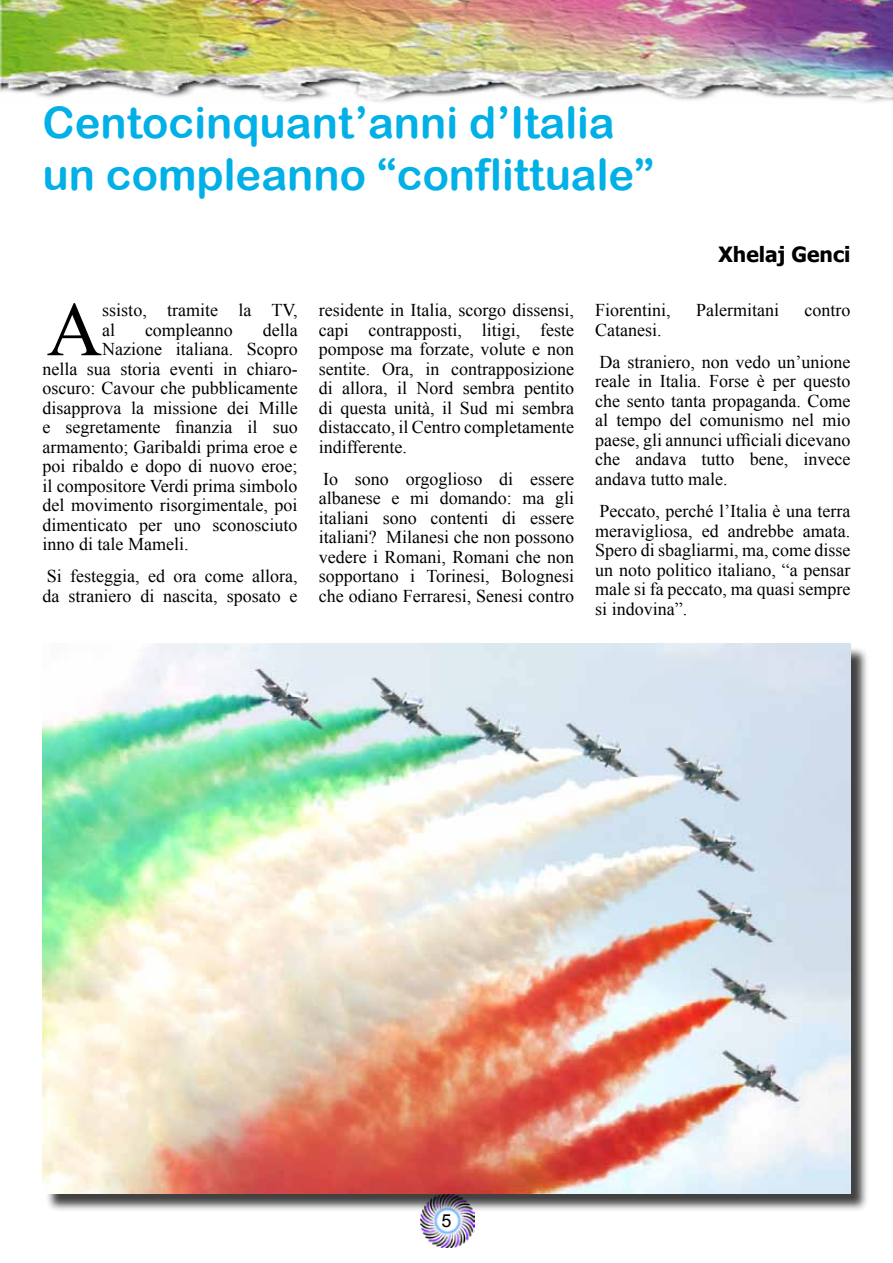
<style>
.page{position:relative;width:893px;height:1263px;background:#fff}
.page>*{position:absolute;margin:0;border:0;box-sizing:border-box;transform-origin:0 0}
.t1{font:76.95px "Times New Roman";color:#000}
.t2{font:43.5px/52.2px "Arial Rounded MT Bold";color:#00b0e6}
.t3{font:700 21px "Tahoma";color:#000}
.t4{font:18px/19.5px "Times New Roman";color:#000;text-align:justify}
.t5{font:18px "Arial";color:#000}
</style>
<div class="page">
<img style="left:421px;top:1212px;width:53px;height:35px">
<img style="left:0;top:0;width:893px;height:102px">
<div style="left:45px;top:646px;width:824px;height:566px;background:#000;opacity:.75"></div>
<img style="left:43px;top:643px;width:807px;height:550px">
<h2 class="t2" style="left:43px;top:96px;width:613px">Centocinquant’anni d’Italia un compleanno “conflittuale”</h2>
<p class="t3" style="left:718px;top:240px;width:133px">Xhelaj Genci</p>
<h1 class="t1" style="left:47px;top:278px;width:57px">A</h1>
<p class="t4" style="left:102px;top:300px;width:197px">ssisto, tramite la TV, al</p>
<p class="t4" style="left:145px;top:320px;width:89px">compleanno</p>
<p class="t4" style="left:263px;top:320px;width:36px">della</p>
<p class="t4" style="left:102px;top:339px;width:197px">Nazione italiana. Scopro</p>
<p class="t4" style="left:43px;top:359px;width:257px">nella sua storia eventi in chiaro-</p>
<p class="t4" style="left:43px;top:378px;width:257px">oscuro: Cavour che pubblicamente</p>
<p class="t4" style="left:43px;top:398px;width:257px">disapprova la missione dei Mille</p>
<p class="t4" style="left:43px;top:417px;width:257px">e segretamente finanzia il suo</p>
<p class="t4" style="left:43px;top:437px;width:257px">armamento; Garibaldi prima eroe e</p>
<p class="t4" style="left:43px;top:456px;width:257px">poi ribaldo e dopo di nuovo eroe;</p>
<p class="t4" style="left:43px;top:476px;width:257px">il compositore Verdi prima simbolo</p>
<p class="t4" style="left:43px;top:495px;width:257px">del movimento risorgimentale, poi</p>
<p class="t4" style="left:43px;top:515px;width:257px">dimenticato per uno sconosciuto</p>
<p class="t4" style="left:43px;top:534px;width:147px">inno di tale Mameli.</p>
<p class="t4" style="left:43px;top:566px;width:257px">Si festeggia, ed ora come allora, da straniero di nascita, sposato e</p>
<p class="t4" style="left:319px;top:300px;width:257px">residente in Italia, scorgo dissensi, capi contrapposti, litigi, feste pompose ma forzate, volute e non sentite. Ora, in contrapposizione di allora, il Nord sembra pentito di questa unità, il Sud mi sembra distaccato, il Centro completamente indifferente.</p>
<p class="t4" style="left:319px;top:469px;width:257px">Io sono orgoglioso di essere albanese e mi domando: ma gli italiani sono contenti di essere italiani? Milanesi che non possono vedere i Romani, Romani che non sopportano i Torinesi, Bolognesi che odiano Ferraresi, Senesi contro</p>
<p class="t4" style="left:595px;top:300px;width:77px">Fiorentini,</p>
<p class="t4" style="left:696px;top:300px;width:84px">Palermitani</p>
<p class="t4" style="left:804px;top:300px;width:47px">contro</p>
<p class="t4" style="left:595px;top:313px;width:257px;line-height:32.2px">Catanesi.<br>Da straniero, non vedo un’unione</p>
<p class="t4" style="left:595px;top:371px;width:257px">reale in Italia. Forse è per questo che sento tanta propaganda. Come al tempo del comunismo nel mio paese, gli annunci ufficiali dicevano che andava tutto bene, invece andava tutto male.</p>
<p class="t4" style="left:595px;top:501px;width:257px">Peccato, perché l’Italia è una terra meravigliosa, ed andrebbe amata.<br>Spero di sbagliarmi, ma, come disse un noto politico italiano, “a pensar male si fa peccato, ma quasi sempre si indovina”.</p>
<p class="t5" style="left:441px;top:1209px;width:12px">5</p>
</div>
